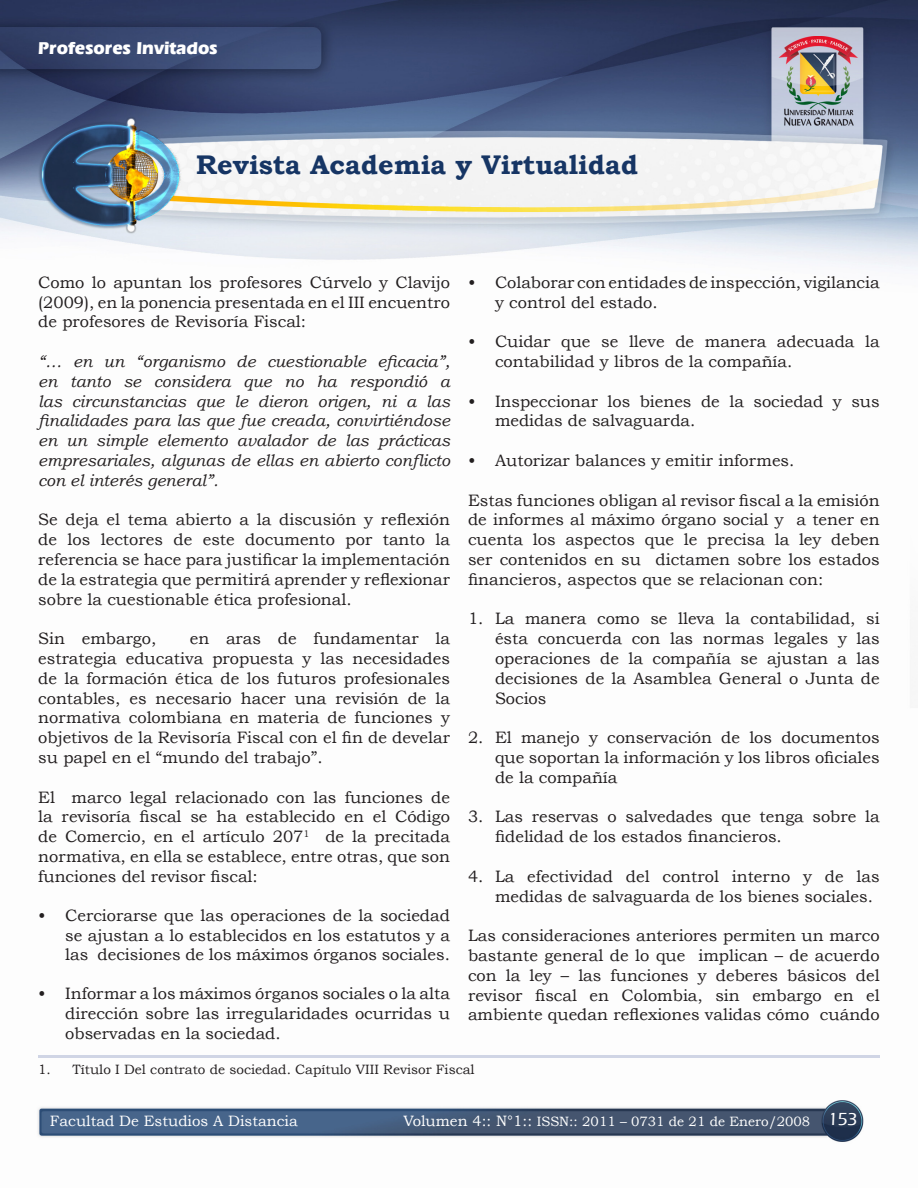
<style>
.page{position:relative;width:918px;height:1188px;background:#fff}
.page>*{position:absolute;margin:0;border:0;box-sizing:border-box;transform-origin:0 0}
.t1{font:700 27px "Bookman Old Style";color:#163564}
.t2{font:700 18px "Eras IT Cby BT";color:#fff}
.Contenidos_Español{font:16.5px/19.8px "Bookman Old Style";color:#231f20;text-align:justify}
.Contenidos_Español-2{font:italic 16.5px/19.8px "Bookman Old Style";color:#231f20;text-align:justify}
.t3{font:15px "Bookman Old Style";color:#fff}
.Pie_de_pag{font:13.5px "Bookman Old Style";color:#231f20}
.t4{font:13.5px "Bookman Old Style";color:#fff}
.s1{font-size:15px}
.s2{font-family:"Eras ITC";font-weight:500;font-size:18px}
</style>
<div class="page">
<img style="left:0;top:0;width:918px;height:1142px">
<hr style="left:38px;top:1055px;width:842px;height:3px;background:#d0d5e5">
<p class="t2" style="left:38px;top:37px;width:181px">Profesores Invitados</p>
<h1 class="t1" style="left:196px;top:149px;width:443px">Revista Academia y Virtualidad</h1>
<p class="Contenidos_Español" style="left:38px;top:272px;width:413px">Como lo apuntan los profesores Cúrvelo y Clavijo (2009), en la ponencia presentada en el III encuentro de profesores de Revisoría Fiscal:</p>
<p class="Contenidos_Español-2" style="left:38px;top:351px;width:413px">“… en un “organismo de cuestionable eficacia”, en tanto se considera que no ha respondió a las circunstancias que le dieron origen, ni a las finalidades para las que fue creada, convirtiéndose en un simple elemento avalador de las prácticas empresariales, algunas de ellas en abierto conflicto con el interés general”.</p>
<p class="Contenidos_Español" style="left:38px;top:510px;width:413px">Se deja el tema abierto a la discusión y reflexión de los lectores de este documento por tanto la referencia se hace para justificar la implementación de la estrategia que permitirá aprender y reflexionar sobre la cuestionable ética profesional.</p>
<p class="Contenidos_Español" style="left:38px;top:629px;width:120px">Sin embargo,</p>
<p class="Contenidos_Español" style="left:495px;top:272px;width:386px;text-indent:-27px">• Colaborar con entidades de inspección, vigilancia y control del estado.</p>
<p class="Contenidos_Español" style="left:495px;top:332px;width:386px;text-indent:-27px">• Cuidar que se lleve de manera adecuada la contabilidad y libros de la compañía.</p>
<p class="Contenidos_Español" style="left:495px;top:391px;width:386px;text-indent:-27px">• Inspeccionar los bienes de la sociedad y sus medidas de salvaguarda.</p>
<p class="Contenidos_Español" style="left:468px;top:450px;width:328px">• Autorizar balances y emitir informes.</p>
<p class="Contenidos_Español" style="left:468px;top:490px;width:413px">Estas funciones obligan al revisor fiscal a la emisión de informes al máximo órgano social y a tener en cuenta los aspectos que le precisa la ley deben ser contenidos en su dictamen sobre los estados financieros, aspectos que se relacionan con:</p>
<p class="Contenidos_Español" style="left:495px;top:609px;width:386px;text-indent:-27px">1. La manera como se lleva la contabilidad, si ésta concuerda con las normas legales y las operaciones de la compañía se ajustan a las decisiones de la Asamblea General o Junta de Socios</p>
<p class="Contenidos_Español" style="left:495px;top:728px;width:386px;text-indent:-27px">2. El manejo y conservación de los documentos que soportan la información y los libros oficiales de la compañía</p>
<p class="Contenidos_Español" style="left:495px;top:807px;width:386px;text-indent:-27px">3. Las reservas o salvedades que tenga sobre la fidelidad de los estados financieros.</p>
<p class="Contenidos_Español" style="left:495px;top:866px;width:386px;text-indent:-27px">4. La efectividad del control interno y de las medidas de salvaguarda de los bienes sociales.</p>
<p class="Contenidos_Español" style="left:468px;top:926px;width:413px">Las consideraciones anteriores permiten un marco bastante general de lo que implican – de acuerdo con la ley – las funciones y deberes básicos del revisor fiscal en Colombia, sin embargo en el ambiente quedan reflexiones validas cómo cuándo</p>
<p class="Contenidos_Español" style="left:38px;top:629px;width:413px;text-indent:152px">en aras de fundamentar la estrategia educativa propuesta y las necesidades de la formación ética de los futuros profesionales contables, es necesario hacer una revisión de la normativa colombiana en materia de funciones y objetivos de la Revisoría Fiscal con el fin de develar su papel en el “mundo del trabajo”.</p>
<p class="Contenidos_Español" style="left:38px;top:787px;width:413px">El marco legal relacionado con las funciones de la revisoría fiscal se ha establecido en el Código de Comercio, en el artículo 207<sup>1</sup> de la precitada normativa, en ella se establece, entre otras, que son funciones del revisor fiscal:</p>
<p class="Contenidos_Español" style="left:65px;top:906px;width:386px;text-indent:-27px">• Cerciorarse que las operaciones de la sociedad se ajustan a lo establecidos en los estatutos y a las decisiones de los máximos órganos sociales.</p>
<p class="Contenidos_Español" style="left:65px;top:984px;width:386px;text-indent:-27px">• Informar a los máximos órganos sociales o la alta dirección sobre las irregularidades ocurridas u observadas en la sociedad.</p>
<p class="Pie_de_pag" style="left:38px;top:1062px;width:438px">1. Título I Del contrato de sociedad. Capítulo VIII Revisor Fiscal</p>
<p class="t3" style="left:50px;top:1113px;width:249px">Facultad De Estudios A Distancia</p>
<p class="t4" style="left:403px;top:1114px;width:456px"><span class="s1">Volumen 4:: N°1::</span> ISSN:: 2011 – 0731 de 21 de Enero/2008 <span class="s2">153</span></p>
</div>
